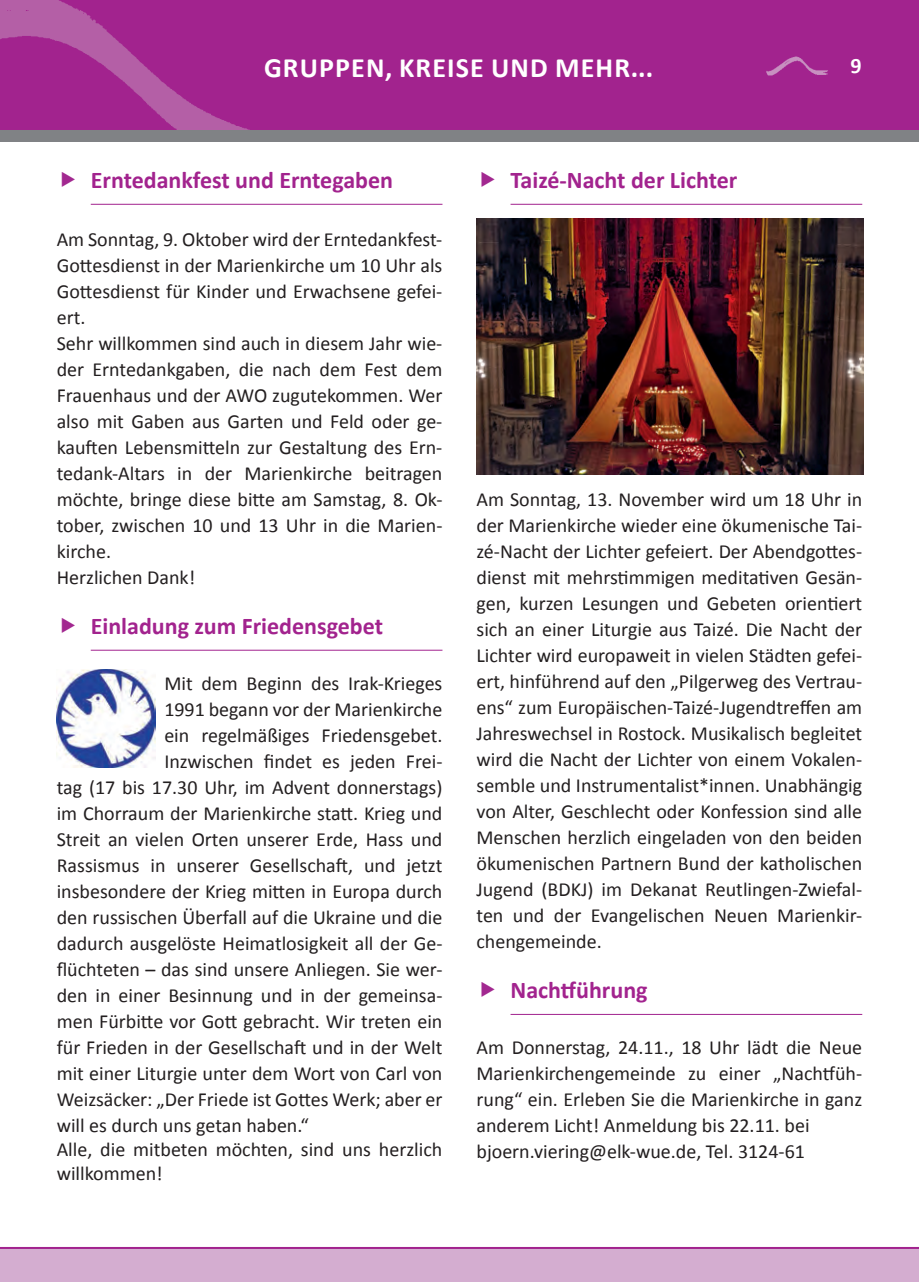
<style>
.page{position:relative;width:919px;height:1282px;background:#fff}
.page>*{position:absolute;margin:0;border:0;box-sizing:border-box;transform-origin:0 0}
.t1{font:700 28px "Calibri";letter-spacing:.04em;color:#fff}
.t2{font:700 24px "Calibri";color:#a2238e}
.t3{font:700 22px "Calibri";color:#fff}
.t4{font:20px/26px "Calibri";color:#231f20}
</style>
<div class="page">
<div style="left:0;top:0;width:918px;height:130px;background:#a2238e"></div>
<div style="left:0;top:1247px;width:918px;height:34px;background:#d4add0"></div>
<img style="left:0;top:0;width:250px;height:130px">
<hr style="left:0;top:1246px;width:918px;height:2px;background:#a2238e">
<div style="left:0;top:130px;width:918px;height:12px;background:#808285"></div>
<img style="left:766px;top:56px;width:62px;height:20px">
<hr style="left:91px;top:204px;width:351px;height:1px;background:#a2238e">
<hr style="left:91px;top:649px;width:351px;height:1px;background:#a2238e">
<hr style="left:510px;top:204px;width:352px;height:1px;background:#a2238e">
<hr style="left:510px;top:1013px;width:352px;height:1px;background:#a2238e">
<img style="left:57px;top:669px;width:98px;height:98px">
<img style="left:476px;top:218px;width:387px;height:256px">
<h1 class="t1" style="left:264px;top:47px;width:390px">GRUPPEN, KREISE UND MEHR...</h1>
<p class="t3" style="left:850px;top:50px;width:13px">9</p>
<p class="t2" style="left:91px;top:163px;width:304px">Erntedankfest und Erntegaben</p>
<p class="t4" style="left:57px;top:225px;width:387px">Am Sonntag, 9. Oktober wird der Erntedankfest-Gottesdienst in der Marienkirche um 10 Uhr als Gottesdienst für Kinder und Erwachsene gefei&shy;ert.<br>Sehr willkommen sind auch in diesem Jahr wie&shy;der Erntedankgaben, die nach dem Fest dem Frauenhaus und der AWO zugutekommen. Wer also mit Gaben aus Garten und Feld oder ge&shy;kauften Lebensmitteln zur Gestaltung des Ern&shy;tedank-Altars in der Marienkirche beitragen möchte, bringe diese bitte am Samstag, 8. Ok&shy;tober, zwischen 10 und 13 Uhr in die Marien&shy;kirche.<br>Herzlichen Dank!</p>
<p class="t2" style="left:91px;top:609px;width:294px">Einladung zum Friedensgebet</p>
<p class="t4" style="left:164px;top:669px;width:279px">Mit dem Beginn des Irak-Krieges</p>
<p class="t4" style="left:164px;top:695px;width:279px">1991 begann vor der Marienkirche</p>
<p class="t4" style="left:164px;top:721px;width:279px">ein regelmäßiges Friedensgebet.</p>
<p class="t4" style="left:164px;top:747px;width:279px">Inzwischen findet es jeden Frei-</p>
<p class="t4" style="left:57px;top:773px;width:387px">tag (17 bis 17.30 Uhr, im Advent donnerstags)</p>
<p class="t4" style="left:57px;top:799px;width:387px">im Chorraum der Marienkirche statt. Krieg und</p>
<p class="t4" style="left:57px;top:825px;width:387px">Streit an vielen Orten unserer Erde, Hass und</p>
<p class="t4" style="left:57px;top:851px;width:387px">Rassismus in unserer Gesellschaft, und jetzt</p>
<p class="t4" style="left:57px;top:877px;width:387px">insbesondere der Krieg mitten in Europa durch</p>
<p class="t4" style="left:57px;top:903px;width:387px">den russischen Überfall auf die Ukraine und die</p>
<p class="t4" style="left:57px;top:929px;width:387px">dadurch ausgelöste Heimatlosigkeit all der Ge-</p>
<p class="t4" style="left:57px;top:955px;width:387px">flüchteten – das sind unsere Anliegen. Sie wer-</p>
<p class="t4" style="left:57px;top:981px;width:387px">den in einer Besinnung und in der gemeinsa-</p>
<p class="t4" style="left:57px;top:1007px;width:387px">men Fürbitte vor Gott gebracht. Wir treten ein</p>
<p class="t4" style="left:57px;top:1033px;width:387px">für Frieden in der Gesellschaft und in der Welt</p>
<p class="t4" style="left:57px;top:1059px;width:387px">mit einer Liturgie unter dem Wort von Carl von</p>
<p class="t4" style="left:57px;top:1085px;width:387px">Weizsäcker: „Der Friede ist Gottes Werk; aber er</p>
<p class="t4" style="left:57px;top:1111px;width:254px">will es durch uns getan haben.“</p>
<p class="t4" style="left:57px;top:1136px;width:387px;line-height:24px">Alle, die mitbeten möchten, sind uns herzlich willkommen!</p>
<p class="t2" style="left:510px;top:163px;width:228px">Taizé-Nacht der Lichter</p>
<p class="t4" style="left:476px;top:485px;width:387px;text-align:justify">Am Sonntag, 13. November wird um 18 Uhr in der Marienkirche wieder eine ökumenische Tai&shy;zé-Nacht der Lichter gefeiert. Der Abendgottes&shy;dienst mit mehrstimmigen meditativen Gesän&shy;gen, kurzen Lesungen und Gebeten orientiert sich an einer Liturgie aus Taizé. Die Nacht der Lichter wird europaweit in vielen Städten gefei&shy;ert, hinführend auf den „Pilgerweg des Vertrau&shy;ens“ zum Europäischen-Taizé-Jugendtreffen am Jahreswechsel in Rostock. Musikalisch begleitet wird die Nacht der Lichter von einem Vokalen&shy;semble und Instrumentalist*innen. Unabhängig von Alter, Geschlecht oder Konfession sind alle Menschen herzlich eingeladen von den beiden ökumenischen Partnern Bund der katholischen Jugend (BDKJ) im Dekanat Reutlingen-Zwiefal&shy;ten und der Evangelischen Neuen Marienkir&shy;chengemeinde.</p>
<p class="t2" style="left:510px;top:973px;width:138px">Nachtführung</p>
<p class="t4" style="left:476px;top:1033px;width:387px">Am Donnerstag, 24.11., 18 Uhr lädt die Neue Marienkirchengemeinde zu einer „Nachtfüh&shy;rung“ ein. Erleben Sie die Marienkirche in ganz anderem Licht! Anmeldung bis 22.11. bei bjoern.viering@elk-wue.de, Tel. 3124-61</p>
</div>
